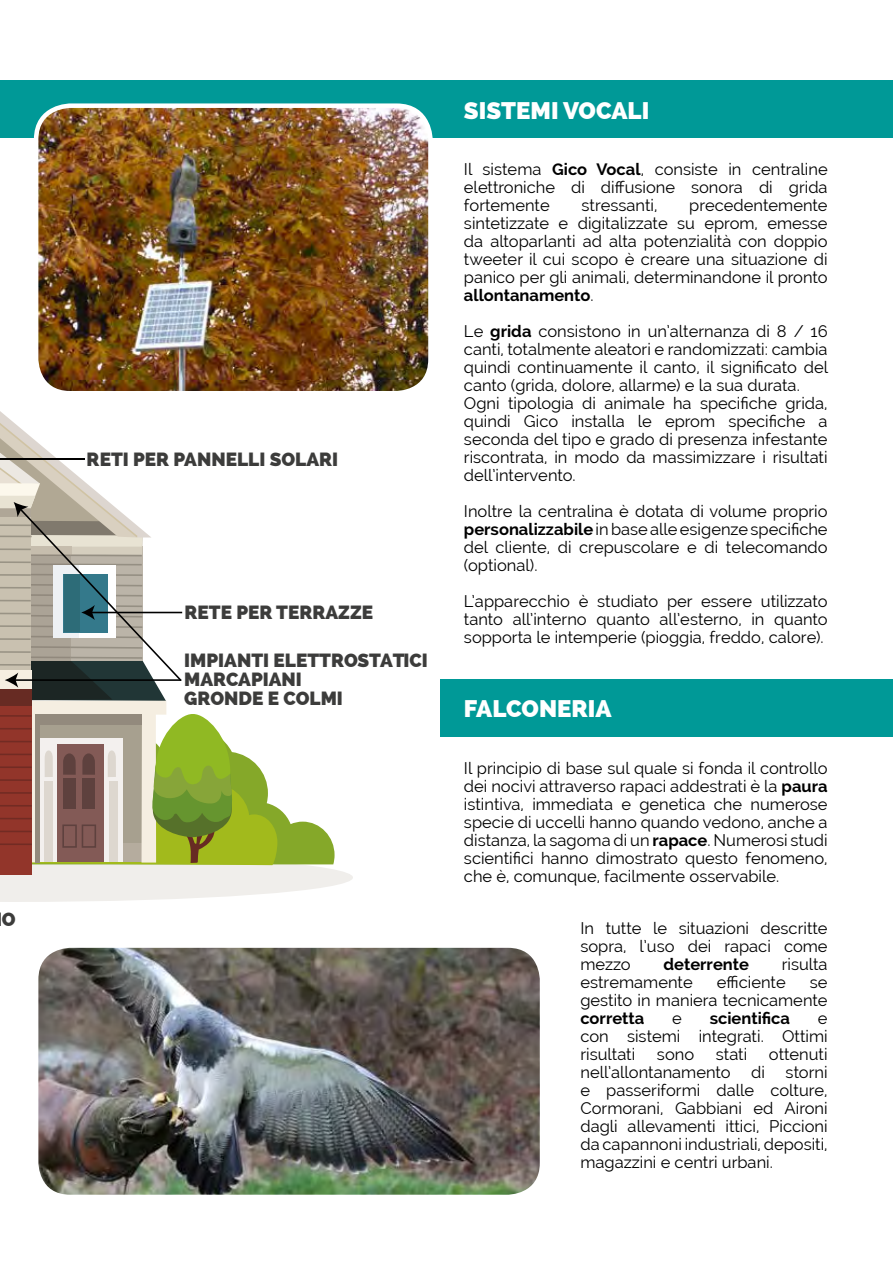
<style>
.page{position:relative;width:893px;height:1263px;background:#fff}
.page>*{position:absolute;margin:0;border:0;box-sizing:border-box;transform-origin:0 0}
.t1{font:800 24px "Raleway";color:#fff}
.t2{font:800 19.05px/19px "Raleway";color:#3c3c3b}
.t3{font:16.5px/18px "Raleway";color:#000;text-align:justify}
.t4{font:700 16.5px "Raleway";color:#000}
.s1{font-weight:700}
</style>
<div class="page">
<img style="left:39px;top:948px;width:500px;height:246px">
<div style="left:34px;top:943px;width:510px;height:256px;border:4px solid #fff;border-radius:34px"></div>
<div style="left:440px;top:679px;width:453px;height:57px;background:#009997"></div>
<div style="left:0;top:80px;width:893px;height:58px;background:#009997"></div>
<img style="left:37px;top:108px;width:391px;height:282px">
<div style="left:34px;top:103px;width:399px;height:292px;border:4px solid #fff;border-radius:34px"></div>
<svg style="left:0;top:378px;width:353px;height:524px"></svg>
<p class="t2" style="left:2px;top:910px;width:15px">O</p>
<p class="t2" style="left:87px;top:449px;width:253px">RETI PER PANNELLI SOLARI</p>
<p class="t2" style="left:185px;top:603px;width:190px">RETE PER TERRAZZE</p>
<p class="t2" style="left:184px;top:651px;width:245px">IMPIANTI ELETTROSTATICI<br>MARCAPIANI<br>GRONDE E COLMI</p>
<h1 class="t1" style="left:464px;top:97px;width:187px">SISTEMI VOCALI</h1>
<p class="t3" style="left:464px;top:160px;width:365px">Il sistema <span class="s1">Gico Vocal</span>, consiste in centraline elettroniche di diffusione sonora di grida fortemente</p>
<p class="t3" style="left:464px;top:196px;width:365px;text-indent:225px">precedentemente sintetizzate e digitalizzate su eprom, emesse da altoparlanti ad alta potenzialità con doppio tweeter il cui scopo è creare una situazione di panico per gli animali, determinandone il pronto <span class="s1">allontanamento</span>.</p>
<p class="t3" style="left:464px;top:322px;width:366px;text-align:left">Le <span class="s1">grida</span> consistono in un’alternanza di 8 / 16 canti, totalmente aleatori e randomizzati: cambia quindi continuamente il canto, il significato del canto (grida, dolore, allarme) e la sua durata.<br>Ogni tipologia di animale ha specifiche grida, quindi Gico installa le eprom specifiche a seconda del tipo e grado di presenza infestante riscontrata, in modo da massimizzare i risultati dell’intervento.</p>
<p class="t3" style="left:464px;top:502px;width:365px">Inoltre la centralina è dotata di volume proprio <span class="s1">personalizzabile</span> in base alle esigenze specifiche del cliente, di crepuscolare e di telecomando (optional).</p>
<p class="t3" style="left:464px;top:592px;width:365px">L’apparecchio è studiato per essere utilizzato tanto all’interno quanto all’esterno, in quanto sopporta le intemperie (pioggia, freddo, calore).</p>
<p class="t3" style="left:581px;top:196px;width:77px">stressanti,</p>
<h1 class="t1" style="left:464px;top:694px;width:91px">FALCONERIA</h1>
<p class="t3" style="left:464px;top:759px;width:365px">Il principio di base sul quale si fonda il controllo dei nocivi attraverso rapaci addestrati è la <span class="s1">paura </span>istintiva, immediata e genetica che numerose specie di uccelli hanno quando vedono, anche a distanza, la sagoma di un <span class="s1">rapace</span>. Numerosi studi scientifici hanno dimostrato questo fenomeno, che è, comunque, facilmente osservabile.</p>
<p class="t3" style="left:580px;top:919px;width:249px">In tutte le situazioni descritte sopra, l’uso dei rapaci come mezzo</p>
<p class="t4" style="left:663px;top:955px;width:87px">deterrente</p>
<p class="t3" style="left:782px;top:955px;width:47px">risulta</p>
<p class="t3" style="left:580px;top:973px;width:114px">estremamente</p>
<p class="t3" style="left:717px;top:973px;width:70px">efficiente</p>
<p class="t3" style="left:580px;top:973px;width:249px;text-align:right">se<br>gestito in maniera tecnicamente</p>
<p class="t4" style="left:580px;top:1009px;width:65px">corretta</p>
<p class="t3" style="left:672px;top:1009px;width:11px">e</p>
<p class="t4" style="left:710px;top:1009px;width:82px">scientifica</p>
<p class="t3" style="left:580px;top:1009px;width:249px;text-indent:238px">e con sistemi integrati. Ottimi risultati</p>
<p class="t3" style="left:580px;top:1045px;width:249px;text-indent:189px">ottenuti nell’allontanamento di storni e passeriformi dalle colture, Cormorani, Gabbiani ed Aironi dagli allevamenti ittici, Piccioni da capannoni industriali, depositi, magazzini e centri urbani.</p>
<p class="t3" style="left:657px;top:1045px;width:39px">sono</p>
<p class="t3" style="left:716px;top:1045px;width:33px">stati</p>
</div>
